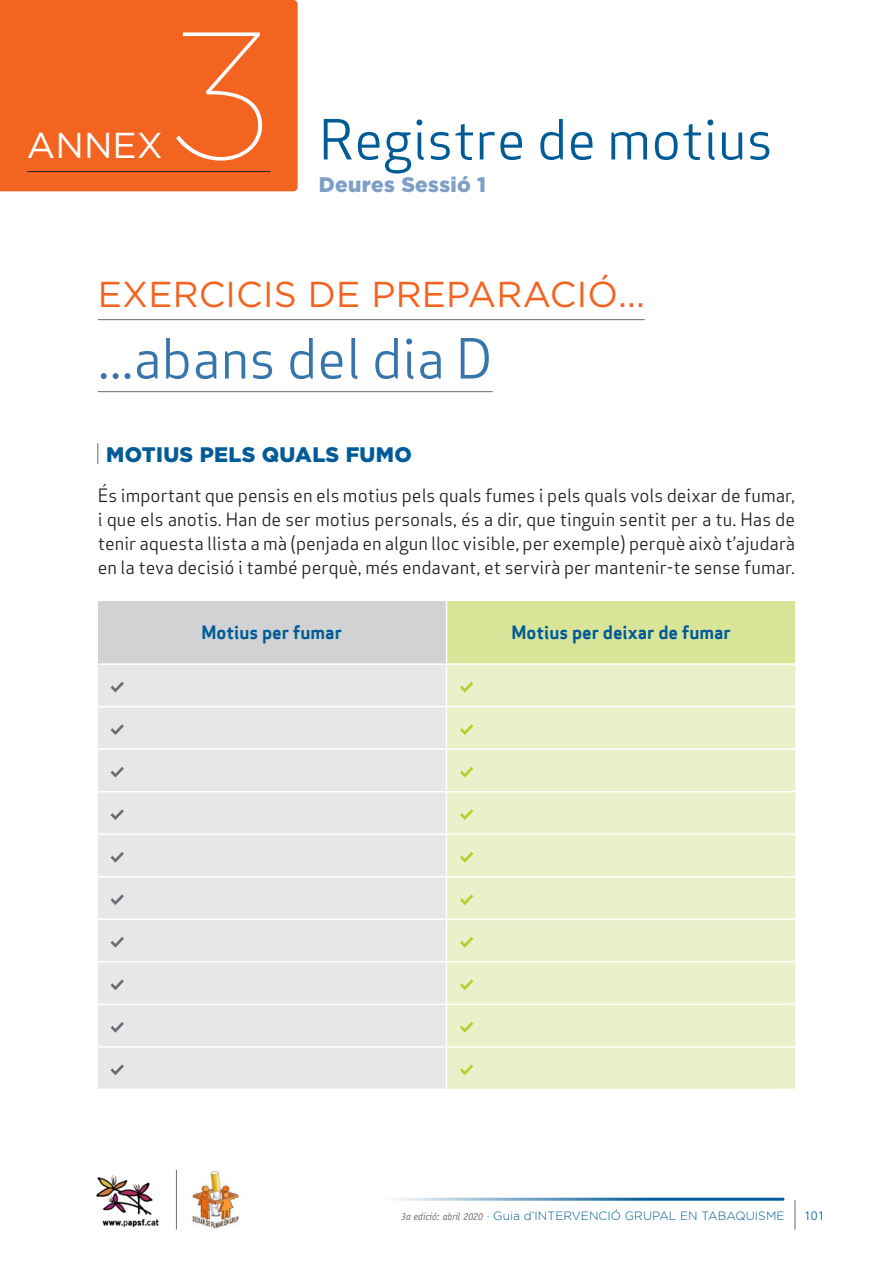
<style>
.page{position:relative;width:893px;height:1263px;background:#fff}
.page>*{position:absolute;margin:0;border:0;box-sizing:border-box;transform-origin:0 0}
.t1{font:100 180px "Gotham";color:#fff}
.t2{font:54px "Apex Sans Book T";color:#005b97}
.t3{font:54px "Apex Sans Book T";color:#3775aa}
.t4{font:36px "Gotham";letter-spacing:.005em;color:#f36421}
.t5{font:36px "Gotham";letter-spacing:.005em;color:#fff}
.t6{font:900 21px "Gotham";letter-spacing:.015em;color:#005b97}
.t7{font:900 21px "Gotham";letter-spacing:.015em;color:#7e9fc7}
.t8{font:18px/24px "Apex Sans Book T";color:#231f20;text-align:justify}
.t9{font:18px "Apex Sans Bold T";color:#005b97}
.t10{font:300 12.3px "Frutiger";color:#005b97}
.t11{font:300 12px "Gotham";letter-spacing:.005em;color:#005b97}
.s1{font-family:"Officina Sans Std";font-weight:400;font-style:italic;font-size:10.5px;color:#6c6d70}
.s2{color:#3775aa}
</style>
<div class="page">
<img style="left:192px;top:1170px;width:47px;height:59px">
<img style="left:96px;top:1175px;width:63px;height:53px">
<hr style="left:176px;top:1170px;width:1px;height:59px;background:#6c6d70">
<hr style="left:795px;top:1200px;width:1px;height:30px;background:#6c6d70">
<hr style="left:382px;top:1198px;width:401px;height:3px;background:#005b97">
<div style="left:0;top:0;width:298px;height:191px;background:#f36421"></div>
<hr style="left:27px;top:171px;width:243px;height:1px;background:#231f20">
<hr style="left:98px;top:319px;width:547px;height:1px;background:#6c6d70">
<hr style="left:98px;top:391px;width:395px;height:1px;background:#6c6d70">
<svg style="left:97px;top:443px;width:1px;height:21px"></svg>
<div style="left:98px;top:600px;width:348px;height:64px;background:#d1d2d4"></div>
<div style="left:446px;top:600px;width:349px;height:64px;background:#d8e497"></div>
<div style="left:98px;top:665px;width:348px;height:424px;background:#e6e7e9"></div>
<div style="left:447px;top:665px;width:348px;height:424px;background:#e9f0ca"></div>
<hr style="left:446px;top:601px;width:1px;height:62px;background:#fff">
<hr style="left:98px;top:663px;width:348px;height:2px;background:#fff">
<hr style="left:446px;top:663px;width:349px;height:2px;background:#fff">
<hr style="left:98px;top:706px;width:348px;height:1px;background:#fff">
<hr style="left:446px;top:706px;width:349px;height:1px;background:#fff">
<hr style="left:98px;top:748px;width:348px;height:2px;background:#fff">
<hr style="left:446px;top:748px;width:349px;height:2px;background:#fff">
<hr style="left:98px;top:791px;width:348px;height:1px;background:#fff">
<hr style="left:446px;top:791px;width:349px;height:1px;background:#fff">
<hr style="left:98px;top:833px;width:348px;height:2px;background:#fff">
<hr style="left:446px;top:833px;width:349px;height:2px;background:#fff">
<hr style="left:98px;top:876px;width:348px;height:1px;background:#fff">
<hr style="left:446px;top:876px;width:349px;height:1px;background:#fff">
<hr style="left:98px;top:918px;width:348px;height:2px;background:#fff">
<hr style="left:446px;top:918px;width:349px;height:2px;background:#fff">
<hr style="left:98px;top:961px;width:348px;height:1px;background:#fff">
<hr style="left:446px;top:961px;width:349px;height:1px;background:#fff">
<hr style="left:98px;top:1003px;width:348px;height:2px;background:#fff">
<hr style="left:446px;top:1003px;width:349px;height:2px;background:#fff">
<hr style="left:98px;top:1046px;width:348px;height:1px;background:#fff">
<hr style="left:446px;top:1046px;width:349px;height:1px;background:#fff">
<hr style="left:98px;top:600px;width:348px;height:1px;background:#fff">
<hr style="left:446px;top:600px;width:349px;height:1px;background:#fff">
<svg style="left:111px;top:682px;width:13px;height:10px"></svg>
<svg style="left:460px;top:682px;width:13px;height:10px"></svg>
<svg style="left:111px;top:724px;width:13px;height:11px"></svg>
<svg style="left:460px;top:724px;width:13px;height:11px"></svg>
<svg style="left:111px;top:767px;width:13px;height:10px"></svg>
<svg style="left:460px;top:767px;width:13px;height:10px"></svg>
<svg style="left:111px;top:809px;width:13px;height:11px"></svg>
<svg style="left:460px;top:809px;width:13px;height:11px"></svg>
<svg style="left:111px;top:852px;width:13px;height:10px"></svg>
<svg style="left:460px;top:852px;width:13px;height:10px"></svg>
<svg style="left:111px;top:894px;width:13px;height:11px"></svg>
<svg style="left:460px;top:894px;width:13px;height:11px"></svg>
<svg style="left:111px;top:937px;width:13px;height:11px"></svg>
<svg style="left:460px;top:937px;width:13px;height:11px"></svg>
<svg style="left:111px;top:979px;width:13px;height:11px"></svg>
<svg style="left:460px;top:979px;width:13px;height:11px"></svg>
<svg style="left:111px;top:1022px;width:13px;height:11px"></svg>
<svg style="left:460px;top:1022px;width:13px;height:11px"></svg>
<svg style="left:111px;top:1064px;width:13px;height:11px"></svg>
<svg style="left:460px;top:1064px;width:13px;height:11px"></svg>
<h3 class="t5" style="left:27px;top:126px;width:138px">ANNEX</h3>
<h1 class="t1" style="left:174px;top:-2px;width:98px">3</h1>
<h2 class="t2" style="left:319px;top:105px;width:456px">Registre de motius</h2>
<p class="t7" style="left:319px;top:173px;width:169px">Deures Sessió 1</p>
<h3 class="t4" style="left:98px;top:274px;width:549px">EXERCICIS DE PREPARACIÓ...</h3>
<h2 class="t3" style="left:98px;top:324px;width:397px">...abans del dia D</h2>
<p class="t6" style="left:106px;top:442px;width:307px">MOTIUS PELS QUALS FUMO</p>
<p class="t8" style="left:98px;top:483px;width:699px">És important que pensis en els motius pels quals fumes i pels quals vols deixar de fumar, i que els anotis. Han de ser motius personals, és a dir, que tinguin sentit per a tu. Has de tenir aquesta llista a mà (penjada en algun lloc visible, per exemple) perquè això t’ajudarà en la teva decisió i també perquè, més endavant, et servirà per mantenir-te sense fumar.</p>
<p class="t9" style="left:201px;top:621px;width:142px">Motius per fumar</p>
<p class="t9" style="left:511px;top:621px;width:221px">Motius per deixar de fumar</p>
<p class="t11" style="left:401px;top:1209px;width:385px"><span class="s1">3a edició: abril 2020</span> <span class="s2">·</span> Guia d’INTERVENCIÓ GRUPAL EN TABAQUISME</p>
<p class="t10" style="left:804px;top:1208px;width:22px">101</p>
</div>
